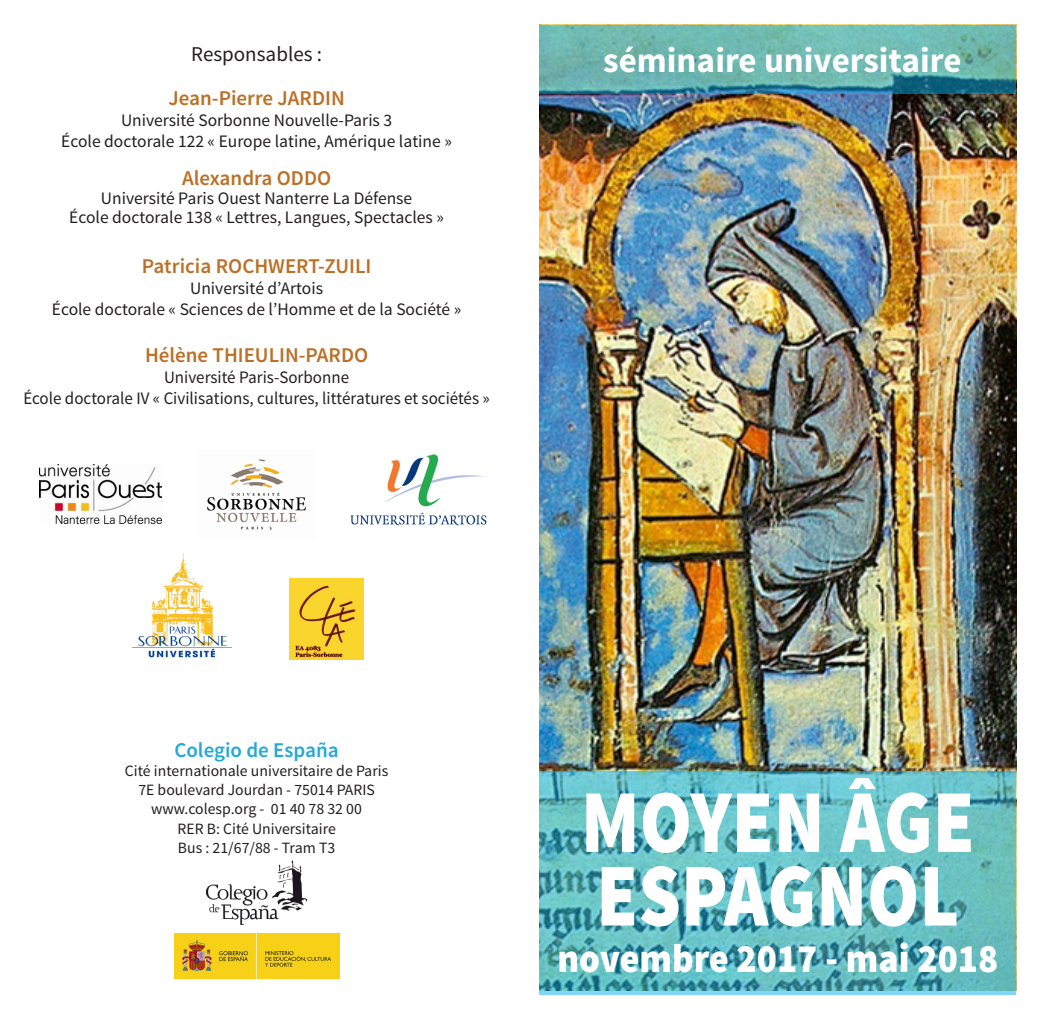
<style>
.page{position:relative;width:1041px;height:1019px;background:#fff}
.page>*{position:absolute;margin:0;border:0;box-sizing:border-box;transform-origin:0 0}
.t1{font:900 89.95px "Source Sans Pro";color:#fff;scale:.84 1}
.t2{font:900 40.25px "Source Sans Pro";color:#fff;scale:.93 1}
.t3{font:700 35px "Source Sans Pro";color:#fff}
.t4{font:600 21px "Source Sans Pro";color:#bb7027}
.t5{font:600 21px "Source Sans Pro";color:#22a9d7}
.t6{font:21px "Source Sans Pro";color:#231f20}
.t7{font:17.5px "Source Sans Pro";color:#231f20}
.t8{font:15.75px "Source Sans Pro";color:#231f20}
</style>
<div class="page">
<img style="left:539px;top:93px;width:476px;height:678px">
<svg style="left:539px;top:25px;width:476px;height:68px;background:#65afac"></svg>
<svg style="left:539px;top:771px;width:476px;height:224px;background:#5db4bb"></svg>
<img style="left:40px;top:464px;width:122px;height:60px">
<img style="left:207px;top:459px;width:99px;height:72px">
<img style="left:290px;top:578px;width:73px;height:81px">
<img style="left:350px;top:454px;width:137px;height:72px">
<img style="left:132px;top:553px;width:99px;height:105px">
<img style="left:207px;top:861px;width:99px;height:63px">
<img style="left:174px;top:933px;width:165px;height:45px">
<p class="t6" style="left:191px;top:41px;width:132px">Responsables :</p>
<p class="t4" style="left:168px;top:85px;width:178px">Jean-Pierre JARDIN</p>
<p class="t7" style="left:121px;top:110px;width:273px">Université Sorbonne Nouvelle-Paris 3</p>
<p class="t7" style="left:61px;top:131px;width:392px">École doctorale 122 « Europe latine, Amérique latine »</p>
<p class="t4" style="left:182px;top:165px;width:151px">Alexandra ODDO</p>
<p class="t7" style="left:101px;top:187px;width:313px">Université Paris Ouest Nanterre La Défense</p>
<p class="t7" style="left:69px;top:206px;width:376px">École doctorale 138 « Lettres, Langues, Spectacles »</p>
<p class="t4" style="left:142px;top:253px;width:231px">Patricia ROCHWERT-ZUILI</p>
<p class="t7" style="left:190px;top:278px;width:134px">Université d’Artois</p>
<p class="t7" style="left:52px;top:299px;width:411px">École doctorale « Sciences de l’Homme et de la Société »</p>
<p class="t4" style="left:145px;top:341px;width:225px">Hélène THIEULIN-PARDO</p>
<p class="t7" style="left:164px;top:366px;width:186px">Université Paris-Sorbonne</p>
<p class="t7" style="left:23px;top:387px;width:468px">École doctorale IV « Civilisations, cultures, littératures et sociétés »</p>
<p class="t3" style="left:603px;top:38px;width:360px">séminaire universitaire</p>
<p class="t5" style="left:174px;top:736px;width:166px">Colegio de España</p>
<p class="t8" style="left:125px;top:761px;width:265px">Cité internationale universitaire de Paris</p>
<p class="t8" style="left:138px;top:780px;width:238px">7E boulevard Jourdan - 75014 PARIS</p>
<p class="t8" style="left:151px;top:799px;width:212px">www.colesp.org - 01 40 78 32 00</p>
<p class="t8" style="left:177px;top:818px;width:160px">RER B: Cité Universitaire</p>
<p class="t8" style="left:178px;top:838px;width:159px">Bus : 21/67/88 - Tram T3</p>
<p class="t1" style="left:581px;top:763px;width:470px">MOYEN ÂGE</p>
<p class="t1" style="left:596px;top:837px;width:434px">ESPAGNOL</p>
<p class="t2" style="left:557px;top:932px;width:475px">novembre 2017 - mai 2018</p>
</div>
